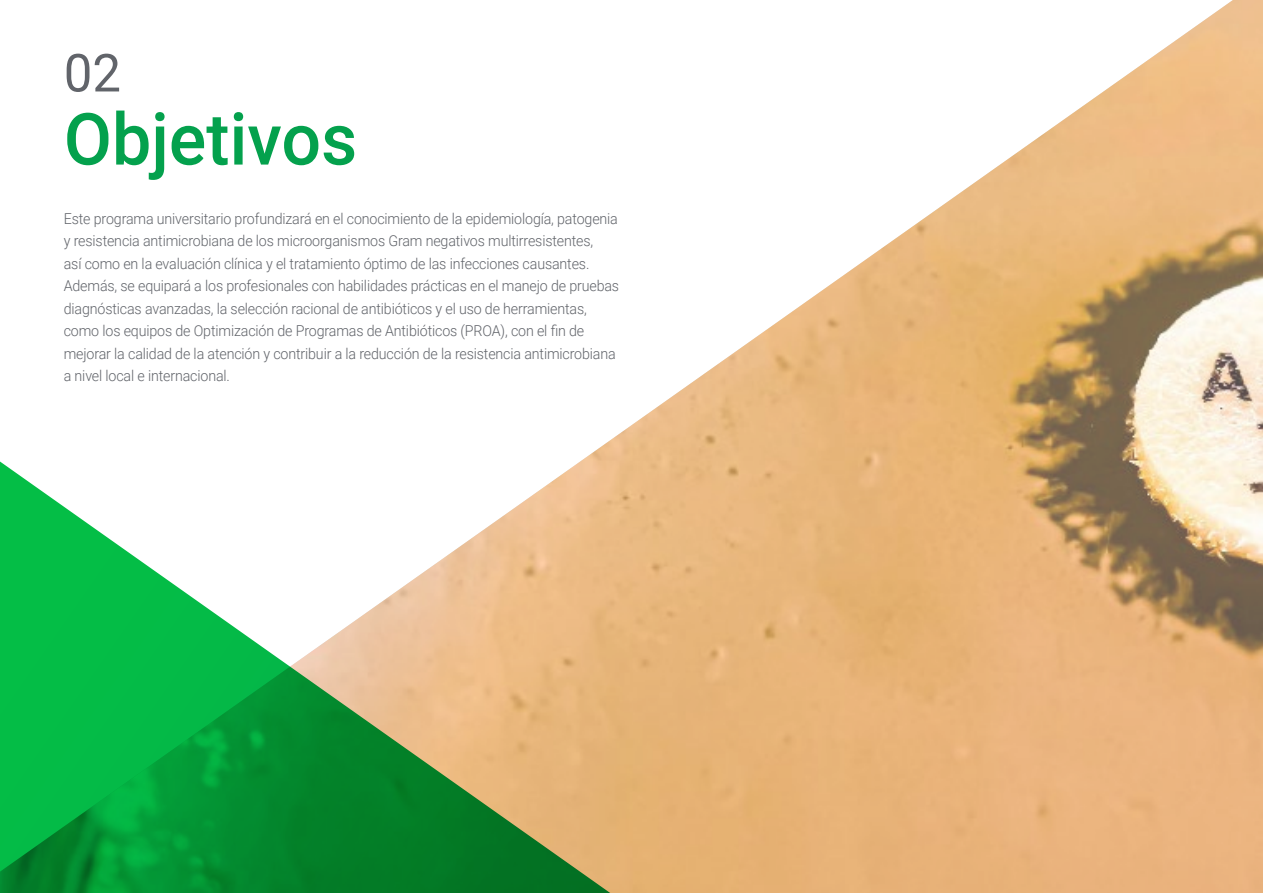
<style>
.page{position:relative;width:1263px;height:893px;background:#fff}
.page>*{position:absolute;margin:0;border:0;box-sizing:border-box;transform-origin:0 0}
.t1{font:500 72px "Roboto";color:#04a14d}
.t2{font:52.5px "Roboto";color:#61646a}
.t3{font:300 15px/22.5px "Roboto";letter-spacing:-.01em;color:#61646a;scale:.95 1}
</style>
<div class="page">
<img style="left:602px;top:0;width:661px;height:893px">
<svg style="left:0;top:446px;width:640px;height:447px"></svg>
<h2 class="t2" style="left:64px;top:36px;width:59px">02</h2>
<h1 class="t1" style="left:64px;top:89px;width:295px">Objetivos</h1>
<p class="t3" style="left:64px;top:207px;width:586px">Este programa universitario profundizará en el conocimiento de la epidemiología, patogenia y resistencia antimicrobiana de los microorganismos Gram negativos multirresistentes,<br>así como en la evaluación clínica y el tratamiento óptimo de las infecciones causantes.<br>Además, se equipará a los profesionales con habilidades prácticas en el manejo de pruebas diagnósticas avanzadas, la selección racional de antibióticos y el uso de herramientas, como los equipos de Optimización de Programas de Antibióticos (PROA), con el fin de mejorar la calidad de la atención y contribuir a la reducción de la resistencia antimicrobiana a nivel local e internacional.</p>
</div>
